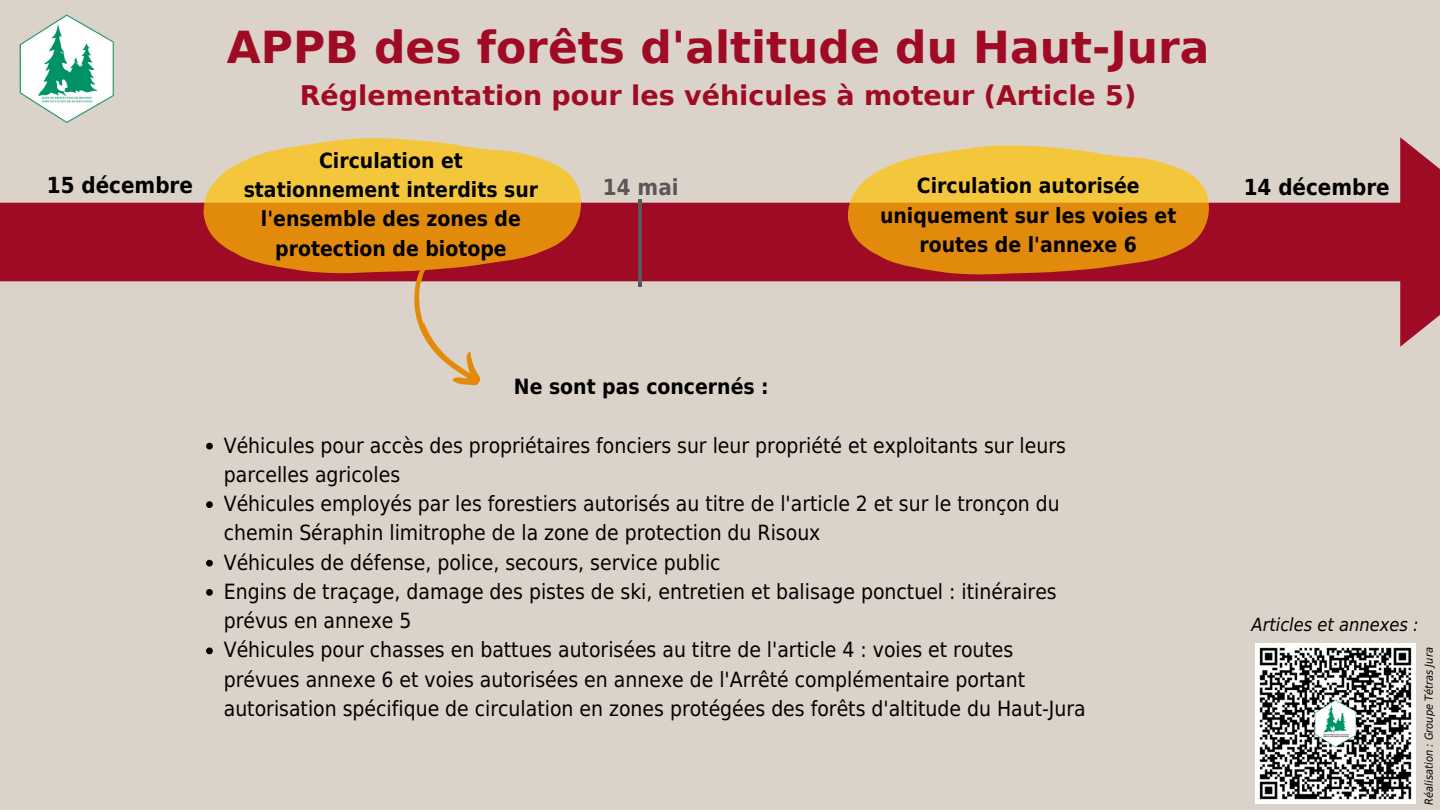
<style>
.page{position:relative;width:1440px;height:810px;background:#dbd2c9}
.page>*{position:absolute;margin:0;border:0;box-sizing:border-box;transform-origin:0 0}
.t1{font:700 44px "DejaVu Sans";color:#9f0b25}
.t2{font:700 27px "DejaVu Sans";color:#9f0b25}
.t3{font:700 22.1px "DejaVu Sans Condensed";color:#000}
.t4{font:700 22.1px "DejaVu Sans Condensed";color:#595757}
.t5{font:21px/29.2px "DejaVu Sans Condensed";color:#000}
.t6{font:700 21px/29.2px "DejaVu Sans Condensed";color:#000;text-align:center}
.t7{font:italic 18.1px "DejaVu Sans Condensed";color:#000}
.t8{font:italic 11px "DejaVu Sans Condensed";color:#000}
</style>
<div class="page">
<svg style="left:1379px;top:710px;width:37px;height:94px"></svg>
<svg style="left:206px;top:443px;width:7px;height:7px"></svg>
<svg style="left:206px;top:501px;width:7px;height:7px"></svg>
<svg style="left:206px;top:560px;width:7px;height:7px"></svg>
<svg style="left:206px;top:589px;width:7px;height:7px"></svg>
<svg style="left:206px;top:648px;width:7px;height:6px"></svg>
<svg style="left:0;top:137px;width:1440px;height:210px"></svg>
<svg style="left:203px;top:138px;width:378px;height:135px"></svg>
<svg style="left:848px;top:146px;width:361px;height:129px"></svg>
<hr style="left:638px;top:199px;width:4px;height:87px;background:#595757">
<img style="left:19px;top:15px;width:95px;height:108px">
<img style="left:1255px;top:643px;width:160px;height:160px">
<svg style="left:392px;top:267px;width:97px;height:119px"></svg>
<p class="t1" style="left:227px;top:22px;width:984px">APPB des forêts d'altitude du Haut-Jura</p>
<p class="t2" style="left:300px;top:80px;width:838px">Réglementation pour les véhicules à moteur (Article 5)</p>
<p class="t6" style="left:244px;top:146px;width:296px">Circulation et stationnement interdits sur l'ensemble des zones de protection de biotope</p>
<p class="t3" style="left:47px;top:173px;width:148px">15 décembre</p>
<h2 class="t3" style="left:1244px;top:174px;width:148px">14 décembre</h2>
<p class="t6" style="left:880px;top:172px;width:298px">Circulation autorisée uniquement sur les voies et routes de l'annexe 6</p>
<h2 class="t4" style="left:603px;top:174px;width:77px">14 mai</h2>
<p class="t6" style="left:514px;top:372px;width:256px">Ne sont pas concernés :</p>
<h1 class="t5" style="left:224px;top:431px;width:844px">Véhicules pour accès des propriétaires fonciers sur leur propriété et exploitants sur leurs parcelles agricoles</h1>
<p class="t5" style="left:224px;top:489px;width:838px">Véhicules employés par les forestiers autorisés au titre de l'article 2 et sur le tronçon du chemin Séraphin limitrophe de la zone de protection du Risoux</p>
<h2 class="t5" style="left:224px;top:548px;width:498px">Véhicules de défense, police, secours, service public</h2>
<p class="t5" style="left:224px;top:577px;width:834px">Engins de traçage, damage des pistes de ski, entretien et balisage ponctuel : itinéraires prévus en annexe 5</p>
<h2 class="t5" style="left:224px;top:635px;width:864px">Véhicules pour chasses en battues autorisées au titre de l'article 4 : voies et routes prévues annexe 6 et voies autorisées en annexe de l'Arrêté complémentaire portant autorisation spécifique de circulation en zones protégées des forêts d'altitude du Haut-Jura</h2>
<p class="t7" style="left:1252px;top:614px;width:169px">Articles et annexes :</p>
<h2 class="t8" style="left:1423px;top:805px;width:159px;rotate:-90deg">Réalisation : Groupe Tétras Jura</h2>
</div>
